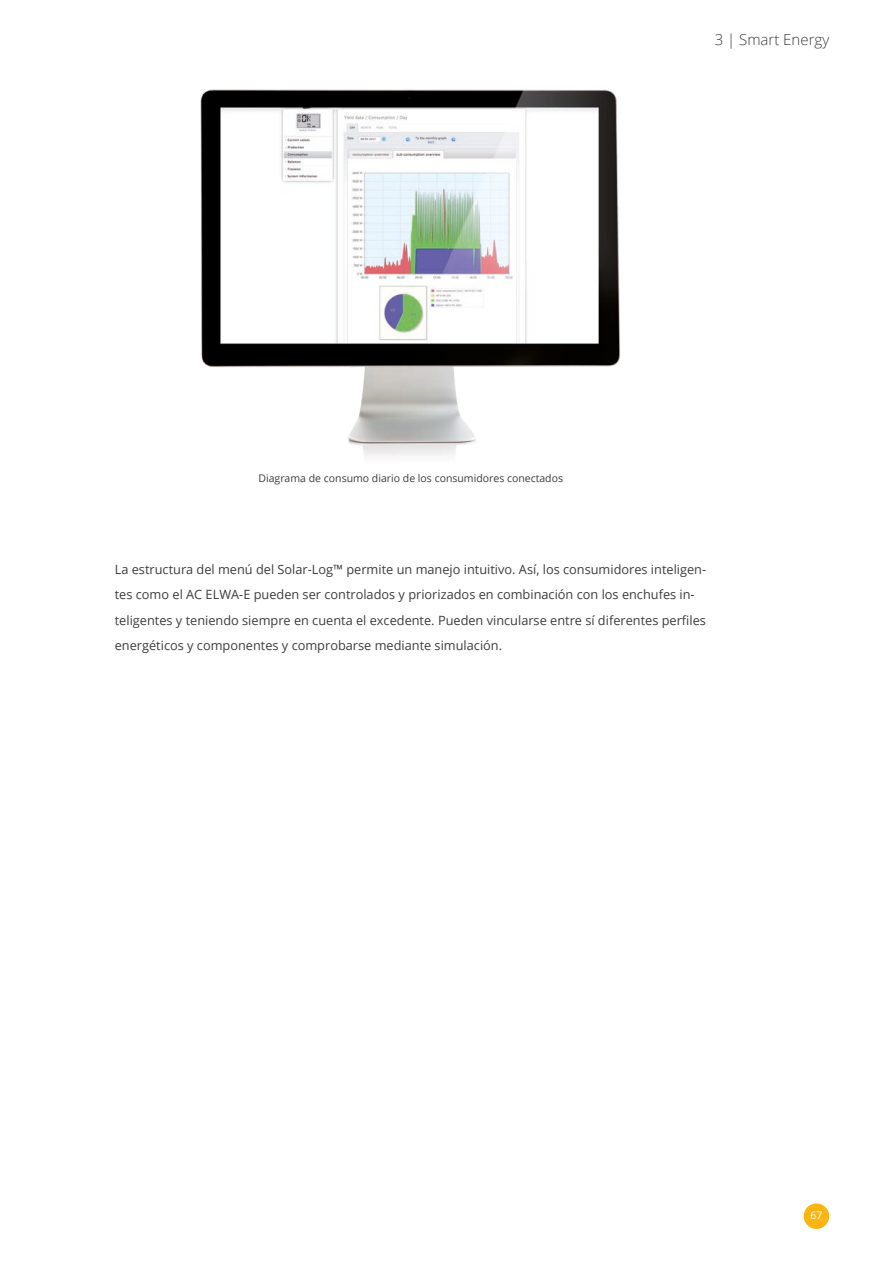
<style>
.page{position:relative;width:893px;height:1263px;background:#fff}
.page>*{position:absolute;margin:0;border:0;box-sizing:border-box;transform-origin:0 0}
.t1{font:300 15px "Open Sans";color:#3d3d3c}
.t2{font:12.75px/25.5px "Open Sans";color:#3d3d3c}
.t3{font:10.5px "Open Sans";color:#3d3d3c}
.t4{font:10.5px "Open Sans";color:#fff}
</style>
<div class="page">
<div style="left:804px;top:1203px;width:25px;height:26px;background:#fab513;border-radius:50%"></div>
<img style="left:200px;top:89px;width:421px;height:369px">
<p class="t1" style="left:715px;top:30px;width:116px">3 | Smart Energy</p>
<p class="t3" style="left:258px;top:471px;width:306px">Diagrama de consumo diario de los consumidores conectados</p>
<p class="t2" style="left:115px;top:556px;width:593px">La estructura del menú del Solar-Log™ permite un manejo intuitivo. Así, los consumidores inteligen&shy;tes como el AC ELWA-E pueden ser controlados y priorizados en combinación con los enchufes in&shy;teligentes y teniendo siempre en cuenta el excedente. Pueden vincularse entre sí diferentes perfiles energéticos y componentes y comprobarse mediante simulación.</p>
<p class="t4" style="left:810px;top:1208px;width:14px">67</p>
</div>
